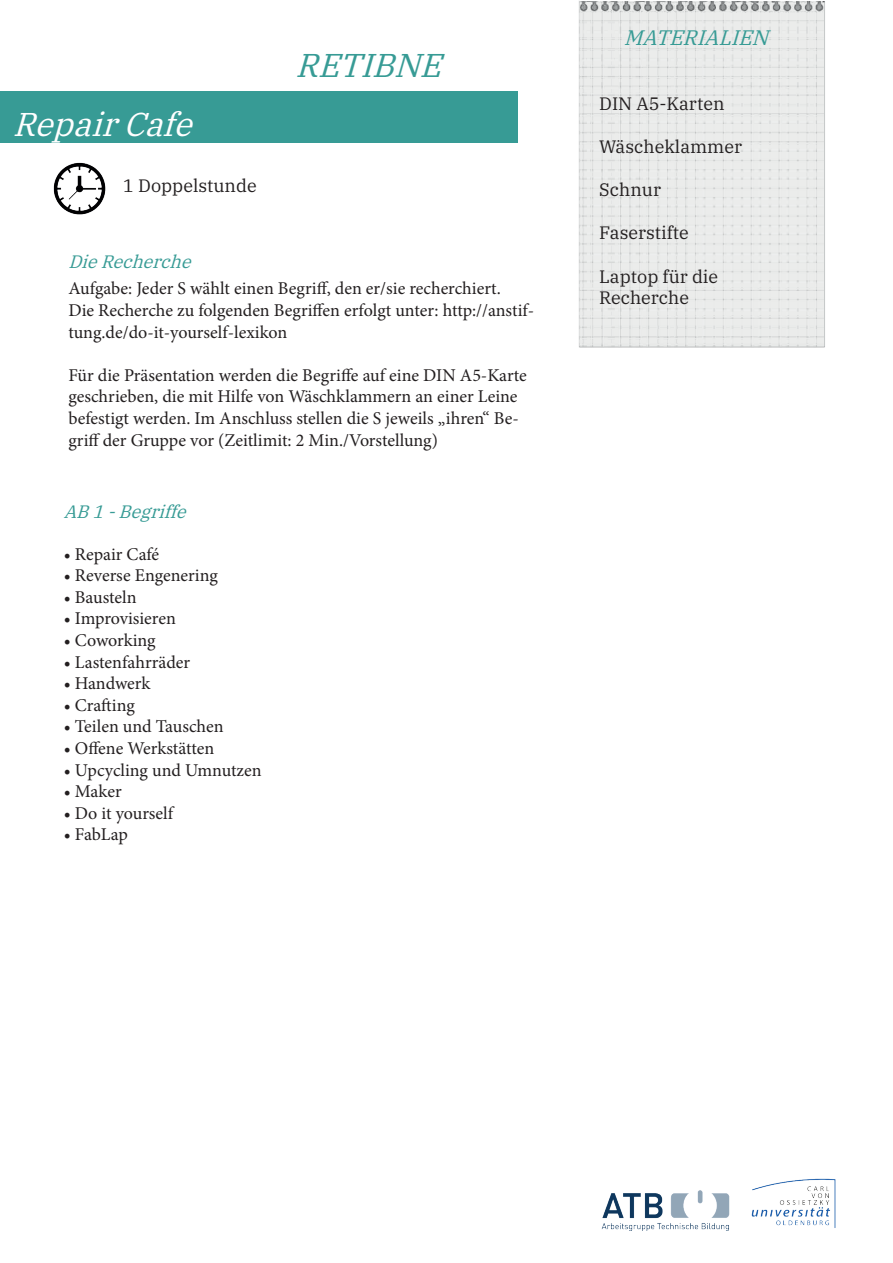
<style>
.page{position:relative;width:893px;height:1263px;background:#fff}
.page>*{position:absolute;margin:0;border:0;box-sizing:border-box;transform-origin:0 0}
.t1{font:italic 33px "IBM Plex Serif";color:#fff}
.t2{font:italic 33px "IBM Plex Serif";color:#379b95}
.t3{font:italic 21px "IBM Plex Serif";color:#379b95}
.t4{font:18px/21.6px "Minion Pro";color:#231f20}
.t5{font:18px/21.6px "IBM Plex Serif";color:#231f20}
.t6{font:italic 18px "IBM Plex Serif";color:#379b95}
</style>
<div class="page">
<div style="left:0;top:91px;width:517px;height:51px;background:#379b95"></div>
<img style="left:579px;top:1px;width:246px;height:347px">
<img style="left:53px;top:162px;width:53px;height:53px">
<img style="left:751px;top:1178px;width:85px;height:50px">
<img style="left:601px;top:1190px;width:129px;height:41px">
<h1 class="t1" style="left:13px;top:99px;width:193px">RepairCafe</h1>
<p class="t5" style="left:123px;top:173px;width:135px">1 Doppelstunde</p>
<p class="t6" style="left:68px;top:247px;width:131px">DieRecherche</p>
<h1 class="t2" style="left:296px;top:40px;width:160px">RETIBNE</h1>
<p class="t4" style="left:68px;top:278px;width:467px">Aufgabe: Jeder S wählt einen Begriff, den er/sie recherchiert.<br>Die Recherche zu folgenden Begriffen erfolgt unter: http://anstif&shy;tung.de/do-it-yourself-lexikon</p>
<p class="t4" style="left:68px;top:364px;width:460px">Für die Präsentation werden die Begriffe auf eine DIN A5-Karte geschrieben, die mit Hilfe von Wäschklammern an einer Leine befestigt werden. Im Anschluss stellen die S jeweils „ihren“ Be&shy;griff der Gruppe vor (Zeitlimit: 2 Min./Vorstellung)</p>
<p class="t6" style="left:64px;top:498px;width:130px">AB1-Begriffe</p>
<p class="t4" style="left:64px;top:543px;width:97px">• Repair Café</p>
<p class="t4" style="left:64px;top:565px;width:156px">• Reverse Engenering</p>
<p class="t4" style="left:64px;top:586px;width:74px">• Bausteln</p>
<p class="t4" style="left:64px;top:608px;width:114px">• Improvisieren</p>
<p class="t4" style="left:64px;top:630px;width:93px">• Coworking</p>
<p class="t4" style="left:64px;top:651px;width:128px">• Lastenfahrräder</p>
<p class="t4" style="left:64px;top:673px;width:88px">• Handwerk</p>
<p class="t4" style="left:64px;top:694px;width:73px">• Crafting</p>
<p class="t4" style="left:64px;top:716px;width:161px">• Teilen und Tauschen</p>
<p class="t4" style="left:64px;top:738px;width:152px">• Offene Werkstätten</p>
<p class="t4" style="left:64px;top:759px;width:199px">• Upcycling und Umnutzen</p>
<p class="t4" style="left:64px;top:781px;width:59px">• Maker</p>
<p class="t4" style="left:64px;top:802px;width:111px">• Do it yourself</p>
<p class="t4" style="left:64px;top:824px;width:66px">• FabLap</p>
<p class="t3" style="left:624px;top:21px;width:154px">MATERIALIEN</p>
<p class="t5" style="left:599px;top:91px;width:127px">DIN A5-Karten</p>
<p class="t5" style="left:599px;top:134px;width:144px">Wäscheklammer</p>
<p class="t5" style="left:599px;top:178px;width:63px">Schnur</p>
<p class="t5" style="left:599px;top:221px;width:91px">Faserstifte</p>
<p class="t5" style="left:599px;top:264px;width:120px">Laptop für die<br>Recherche</p>
</div>
